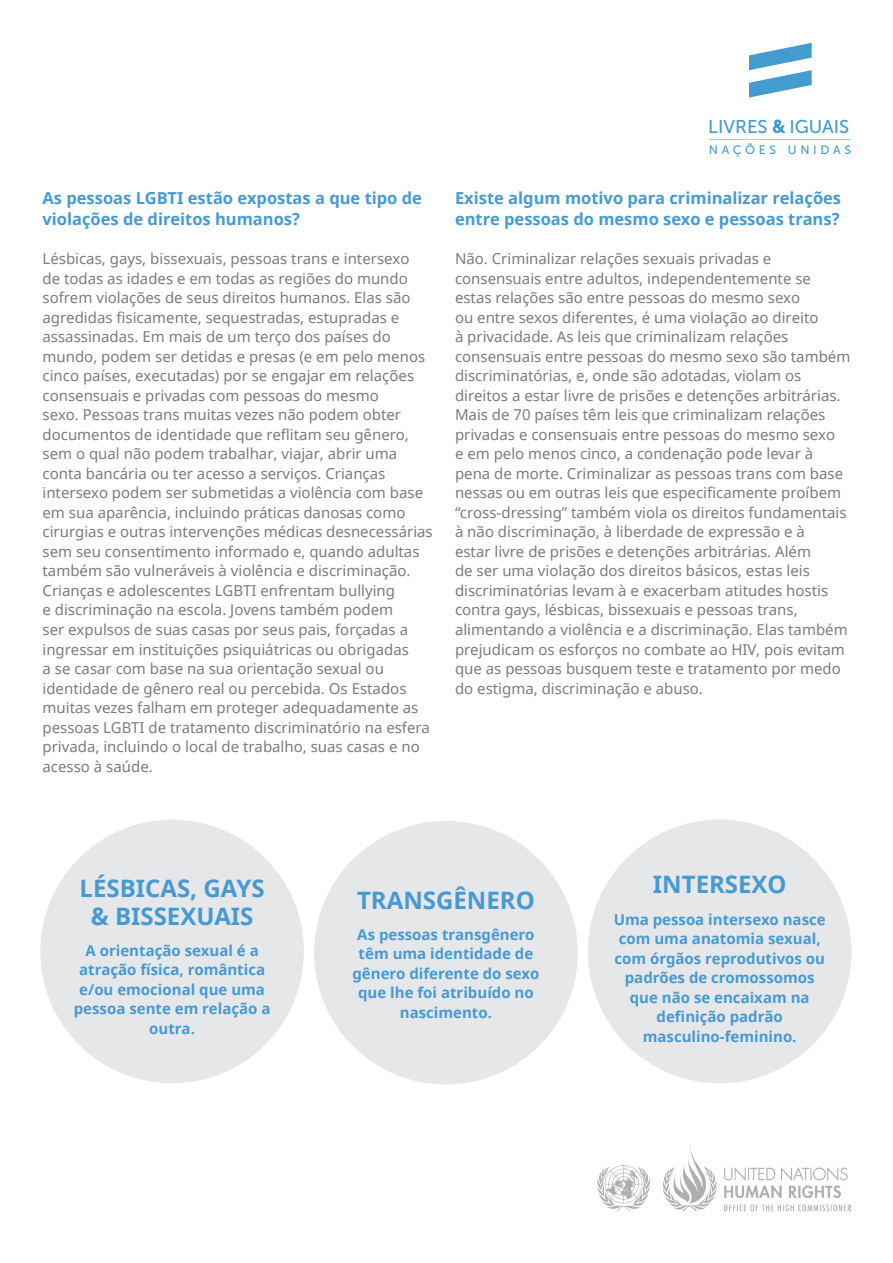
<style>
.page{position:relative;width:893px;height:1263px;background:#fff}
.page>*{position:absolute;margin:0;border:0;box-sizing:border-box;transform-origin:0 0}
.t1{font:700 24px/28.5px "Noto Sans UI";color:#469ad4;text-align:center}
.t2{font:18.45px "Museo Sans 500";color:#439bd0}
.Header_2{font:700 16.5px/21px "Noto Sans UI";color:#469ad4}
.t3{font:15px/19.5px "Noto Sans UI";color:#7c7b7b}
.t4{font:700 15px/19.5px "Noto Sans UI";color:#469ad4;text-align:center}
.t5{font:12.15px "Museo Sans 500";letter-spacing:.3em;color:#439bd0}
</style>
<div class="page">
<img style="left:597px;top:1147px;width:253px;height:65px">
<svg style="left:749px;top:43px;width:63px;height:55px"></svg>
<svg style="left:710px;top:119px;width:140px;height:21px"></svg>
<div style="left:40px;top:820px;width:264px;height:263px;background:#e6e7e8;border-radius:50%"></div>
<div style="left:314px;top:821px;width:264px;height:263px;background:#e6e7e8;border-radius:50%"></div>
<div style="left:588px;top:820px;width:263px;height:263px;background:#e6e7e8;border-radius:50%"></div>
<p class="Header_2" style="left:43px;top:188px;width:381px">As pessoas LGBTI estão expostas a que tipo de violações de direitos humanos?</p>
<p class="t3" style="left:43px;top:249px;width:392px">Lésbicas, gays, bissexuais, pessoas trans e intersexo<br>de todas as idades e em todas as regiões do mundo sofrem violações de seus direitos humanos. Elas são agredidas fisicamente, sequestradas, estupradas e assassinadas. Em mais de um terço dos países do mundo, podem ser detidas e presas (e em pelo menos cinco países, executadas) por se engajar em relações consensuais e privadas com pessoas do mesmo<br>sexo. Pessoas trans muitas vezes não podem obter documentos de identidade que reflitam seu gênero, sem o qual não podem trabalhar, viajar, abrir uma conta bancária ou ter acesso a serviços. Crianças intersexo podem ser submetidas a violência com base em sua aparência, incluindo práticas danosas como cirurgias e outras intervenções médicas desnecessárias sem seu consentimento informado e, quando adultas também são vulneráveis à violência e discriminação.<br>Crianças e adolescentes LGBTI enfrentam bullying<br>e discriminação na escola. Jovens também podem<br>ser expulsos de suas casas por seus pais, forçadas a ingressar em instituições psiquiátricas ou obrigadas<br>a se casar com base na sua orientação sexual ou identidade de gênero real ou percebida. Os Estados muitas vezes falham em proteger adequadamente as pessoas LGBTI de tratamento discriminatório na esfera privada, incluindo o local de trabalho, suas casas e no acesso à saúde.</p>
<p class="t2" style="left:708px;top:116px;width:143px">LIVRES IGUAIS</p>
<p class="t5" style="left:709px;top:143px;width:69px">NAÇÕES</p>
<p class="t5" style="left:788px;top:143px;width:65px">UNIDAS</p>
<p class="Header_2" style="left:455px;top:188px;width:388px">Existe algum motivo para criminalizar relações entre pessoas do mesmo sexo e pessoas trans?</p>
<p class="t3" style="left:455px;top:249px;width:397px">Não. Criminalizar relações sexuais privadas e consensuais entre adultos, independentemente se estas relações são entre pessoas do mesmo sexo<br>ou entre sexos diferentes, é uma violação ao direito<br>à privacidade. As leis que criminalizam relações consensuais entre pessoas do mesmo sexo são também discriminatórias, e, onde são adotadas, violam os direitos a estar livre de prisões e detenções arbitrárias.<br>Mais de 70 países têm leis que criminalizam relações privadas e consensuais entre pessoas do mesmo sexo<br>e em pelo menos cinco, a condenação pode levar à pena de morte. Criminalizar as pessoas trans com base nessas ou em outras leis que especificamente proíbem “cross-dressing” também viola os direitos fundamentais à não discriminação, à liberdade de expressão e à<br>estar livre de prisões e detenções arbitrárias. Além<br>de ser uma violação dos direitos básicos, estas leis discriminatórias levam à e exacerbam atitudes hostis contra gays, lésbicas, bissexuais e pessoas trans, alimentando a violência e a discriminação. Elas também prejudicam os esforços no combate ao HIV, pois evitam que as pessoas busquem teste e tratamento por medo do estigma, discriminação e abuso.</p>
<p class="t1" style="left:80px;top:873px;width:187px">LÉSBICAS, GAYS &amp; BISSEXUAIS</p>
<p class="t4" style="left:74px;top:940px;width:198px">A orientação sexual é a atração física, romântica e/ou emocional que uma pessoa sente em relação a outra.</p>
<p class="t1" style="left:357px;top:885px;width:179px">TRANSGÊNERO</p>
<p class="t4" style="left:352px;top:924px;width:188px">As pessoas transgênero têm uma identidade de gênero diferente do sexo que lhe foi atribuído no nascimento.</p>
<p class="t1" style="left:653px;top:869px;width:135px">INTERSEXO</p>
<p class="t4" style="left:614px;top:909px;width:213px">Uma pessoa intersexo nasce com uma anatomia sexual, com órgãos reprodutivos ou padrões de cromossomos que não se encaixam na definição padrão masculino-feminino.</p>
</div>
